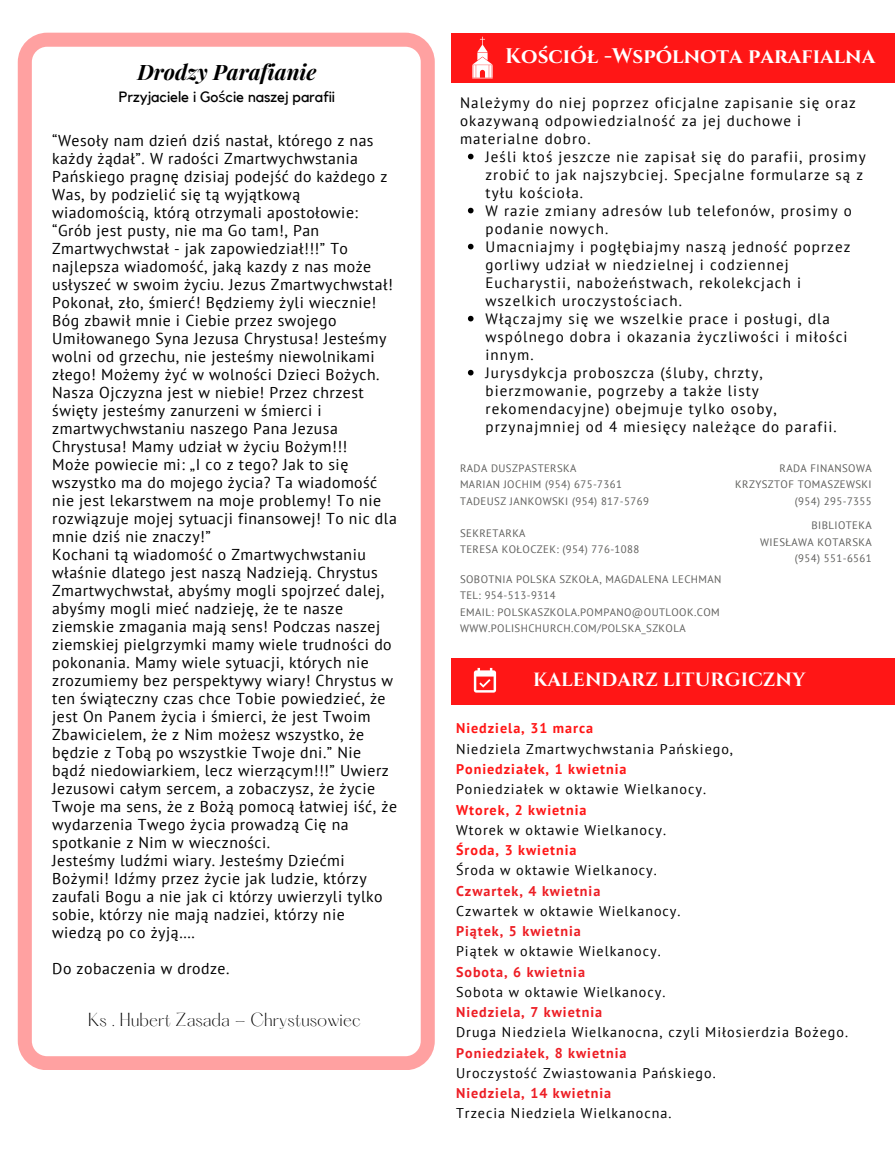
<style>
.page{position:relative;width:895px;height:1165px;background:#fff}
.page>*{position:absolute;margin:0;border:0;box-sizing:border-box;transform-origin:0 0}
.t1{font:italic 700 21.3px "Playfair Display";color:#000}
.t2{font:700 21.15px "Cinzel";color:#fff}
.t3{font:700 19.05px "Cinzel";color:#fff}
.t4{font:300 16.5px "Hatton";color:#000}
.t5{font:15.75px/18px "PT Sans";letter-spacing:.03em;color:#000}
.t6{font:15px/18px "PT Sans";letter-spacing:.07em;color:#000}
.t7{font:14.85px "Kollektif";color:#000}
.t8{font:14.1px/20.2px "PT Sans";letter-spacing:.07em;color:#000}
.t9{font:10.8px "PT Sans";letter-spacing:.04em;color:#5e5e5c}
.s1{font-family:"Noto Sans"}
.s2{font-weight:700;color:#ff1616}
.s3{font-weight:700;color:#ed1d24}
</style>
<div class="page">
<svg style="left:18px;top:33px;width:417px;height:1037px"></svg>
<div style="left:451px;top:658px;width:443px;height:46px;background:#ff1616"></div>
<svg style="left:474px;top:668px;width:22px;height:24px"></svg>
<div style="left:451px;top:33px;width:443px;height:49px;background:#ff1616"></div>
<svg style="left:472px;top:37px;width:20px;height:41px"></svg>
<svg style="left:468px;top:154px;width:5px;height:5px"></svg>
<svg style="left:468px;top:208px;width:5px;height:5px"></svg>
<svg style="left:468px;top:244px;width:5px;height:5px"></svg>
<svg style="left:468px;top:316px;width:5px;height:5px"></svg>
<svg style="left:468px;top:370px;width:5px;height:5px"></svg>
<h3 class="t1" style="left:137px;top:56px;width:180px">Drodzy Parafianie</h3>
<h3 class="t7" style="left:119px;top:90px;width:218px">Przyjaciele i Go<span class="s1">ś</span>cie naszej parafii</h3>
<h1 class="t5" style="left:52px;top:131px;width:346px">“Wesoły nam dzień dziś nastał, którego z nas każdy żądał”. W radości Zmartwychwstania Pańskiego pragnę dzisiaj podejść do każdego z Was, by podzielić się tą wyjątkową wiadomością, którą otrzymali apostołowie: “Grób jest pusty, nie ma Go tam!, Pan Zmartwychwstał - jak zapowiedział!!!” To najlepsza wiadomość, jaką kazdy z nas może usłyszeć w swoim życiu. Jezus Zmartwychwstał!<br>Pokonał, zło, śmierć! Będziemy żyli wiecznie!<br>Bóg zbawił mnie i Ciebie przez swojego Umiłowanego Syna Jezusa Chrystusa! Jesteśmy wolni od grzechu, nie jesteśmy niewolnikami złego! Możemy żyć w wolności Dzieci Bożych.<br>Nasza Ojczyzna jest w niebie! Przez chrzest święty jesteśmy zanurzeni w śmierci i zmartwychwstaniu naszego Pana Jezusa Chrystusa! Mamy udział w życiu Bożym!!!<br>Może powiecie mi: „I co z tego? Jak to się wszystko ma do mojego życia? Ta wiadomość nie jest lekarstwem na moje problemy! To nie rozwiązuje mojej sytuacji finansowej! To nic dla mnie dziś nie znaczy!”<br>Kochani tą wiadomość o Zmartwychwstaniu właśnie dlatego jest naszą Nadzieją. Chrystus Zmartwychwstał, abyśmy mogli spojrzeć dalej, abyśmy mogli mieć nadzieję, że te nasze ziemskie zmagania mają sens! Podczas naszej ziemskiej pielgrzymki mamy wiele trudności do pokonania. Mamy wiele sytuacji, których nie zrozumiemy bez perspektywy wiary! Chrystus w ten świąteczny czas chce Tobie powiedzieć, że jest On Panem życia i śmierci, że jest Twoim Zbawicielem, że z Nim możesz wszystko, że będzie z Tobą po wszystkie Twoje dni.” Nie bądź niedowiarkiem, lecz wierzącym!!!” Uwierz Jezusowi całym sercem, a zobaczysz, że życie Twoje ma sens, że z Bożą pomocą łatwiej iść, że wydarzenia Twego życia prowadzą Cię na spotkanie z Nim w wieczności.<br>Jesteśmy ludźmi wiary. Jesteśmy Dziećmi Bożymi! Idźmy przez życie jak ludzie, którzy zaufali Bogu a nie jak ci którzy uwierzyli tylko sobie, którzy nie mają nadziei, którzy nie wiedzą po co żyją….</h1>
<h3 class="t5" style="left:52px;top:959px;width:179px">Do zobaczenia w drodze.</h3>
<h3 class="t4" style="left:88px;top:1011px;width:274px">Ks . Hubert Zasada - Chrystusowiec</h3>
<p class="t2" style="left:505px;top:42px;width:371px">Kościół -Wspólnota parafialna</p>
<p class="t6" style="left:460px;top:93px;width:397px">Należymy do niej poprzez oficjalne zapisanie się oraz okazywaną odpowiedzialność za jej duchowe i materialne dobro.</p>
<p class="t6" style="left:485px;top:147px;width:382px">Jeśli ktoś jeszcze nie zapisał się do parafii, prosimy zrobić to jak najszybciej. Specjalne formularze są z tyłu kościoła.</p>
<p class="t6" style="left:485px;top:201px;width:368px">W razie zmiany adresów lub telefonów, prosimy o podanie nowych.</p>
<p class="t6" style="left:485px;top:237px;width:366px">Umacniajmy i pogłębiajmy naszą jedność poprzez gorliwy udział w niedzielnej i codziennej Eucharystii, nabożeństwach, rekolekcjach i wszelkich uroczystościach.</p>
<p class="t6" style="left:485px;top:309px;width:363px">Włączajmy się we wszelkie prace i posługi, dla wspólnego dobra i okazania życzliwości i miłości innym.</p>
<p class="t6" style="left:485px;top:363px;width:353px">Jurysdykcja proboszcza (śluby, chrzty, bierzmowanie, pogrzeby a także listy rekomendacyjne) obejmuje tylko osoby, przynajmniej od 4 miesięcy należące do parafii.</p>
<h3 class="t9" style="left:460px;top:461px;width:118px">RADA DUSZPASTERSKA</h3>
<p class="t9" style="left:460px;top:477px;width:163px">MARIAN JOCHIM (954) 675-7361</p>
<p class="t9" style="left:460px;top:493px;width:190px">TADEUSZ JANKOWSKI (954) 817-5769</p>
<p class="t9" style="left:460px;top:526px;width:67px">SEKRETARKA</p>
<p class="t9" style="left:460px;top:542px;width:181px">TERESA KOŁOCZEK: (954) 776-1088</p>
<p class="t9" style="left:460px;top:572px;width:263px">SOBOTNIA POLSKA SZKOŁA, MAGDALENA LECHMAN</p>
<p class="t9" style="left:460px;top:588px;width:97px">TEL: 954-513-9314</p>
<p class="t9" style="left:460px;top:604px;width:261px">EMAIL: POLSKASZKOLA.POMPANO@OUTLOOK.COM</p>
<p class="t9" style="left:460px;top:620px;width:227px">WWW.POLISHCHURCH.COM/POLSKA_SZKOLA</p>
<p class="t9" style="left:779px;top:461px;width:94px">RADA FINANSOWA</p>
<p class="t9" style="left:735px;top:477px;width:138px">KRZYSZTOF TOMASZEWSKI</p>
<p class="t9" style="left:794px;top:493px;width:78px">(954) 295-7355</p>
<p class="t9" style="left:811px;top:518px;width:62px">BIBLIOTEKA</p>
<p class="t9" style="left:760px;top:534px;width:113px">WIESŁAWA KOTARSKA</p>
<p class="t9" style="left:794px;top:550px;width:78px">(954) 551-6561</p>
<h1 class="t3" style="left:533px;top:667px;width:274px">KALENDARZ LITURGICZNY</h1>
<p class="t8" style="left:456px;top:718px;width:393px"><span class="s2">Niedziela, 31 marca<br></span>Niedziela Zmartwychwstania Pańskiego,<br><span class="s2">Poniedziałek, 1 kwietnia<br></span>Poniedziałek w oktawie Wielkanocy.<br><span class="s2">Wtorek, 2 kwietnia<br></span>Wtorek w oktawie Wielkanocy.<br><span class="s2">Środa, 3 kwietnia<br></span>Środa w oktawie Wielkanocy.<br><span class="s3">Czwartek, 4 kwietnia<br></span>Czwartek w oktawie Wielkanocy.<br><span class="s3">Piątek, 5 kwietnia<br></span>Piątek w oktawie Wielkanocy.<br><span class="s3">Sobota, 6 kwietnia<br></span>Sobota w oktawie Wielkanocy.<br><span class="s3">Niedziela, 7 kwietnia<br></span>Druga Niedziela Wielkanocna, czyli Miłosierdzia Bożego.<br><span class="s3">Poniedziałek, 8 kwietnia<br></span>Uroczystość Zwiastowania Pańskiego.<br><span class="s3">Niedziela, 14 kwietnia<br></span>Trzecia Niedziela Wielkanocna.</p>
</div>
